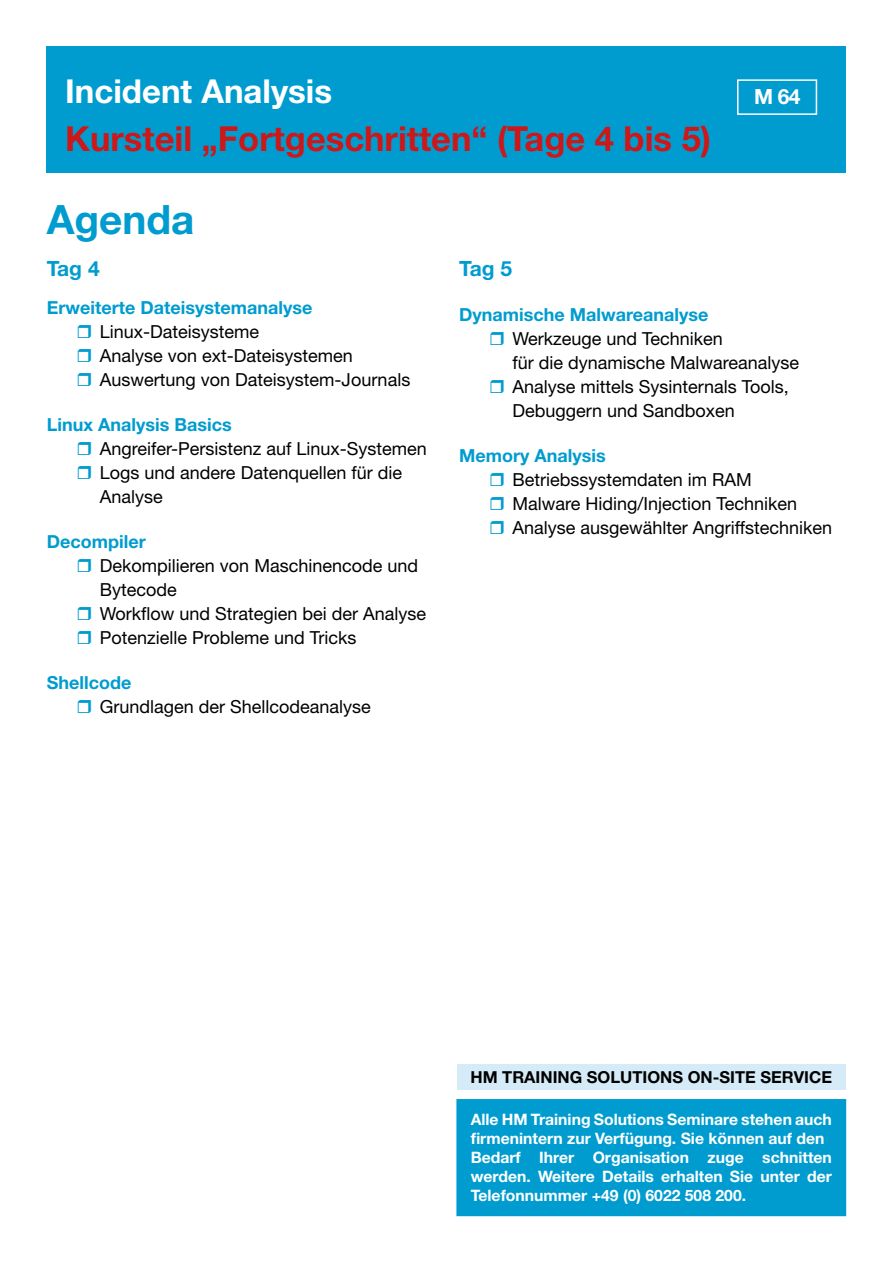
<style>
.page{position:relative;width:893px;height:1263px;background:#fff}
.page>*{position:absolute;margin:0;border:0;box-sizing:border-box;transform-origin:0 0}
.t1{font:700 40.5px "Helvetica Neue LT Std";color:#009ccf}
.t2{font:700 34.5px "Helvetica Neue LT Std";color:#cd1719}
.t3{font:700 33px "Helvetica Neue LT Std";color:#fff}
.t4{font:700 21px "Helvetica Neue LT Std";letter-spacing:-.055em;color:#009ccf}
.t5{font:700 21px "Helvetica Neue LT Std";color:#fff}
.t6{font:18px/24px "Helvetica Neue LT Std";color:#000}
.t7{font:700 18px "Helvetica Neue LT Std";color:#009ccf}
.t8{font:700 16.5px "Helvetica Neue LT Std";color:#000}
.t9{font:700 15.75px/18.9px "Helvetica Neue LT Std";color:#fff}
</style>
<div class="page">
<div style="left:47px;top:47px;width:799px;height:126px;background:#009ccf"></div>
<div style="left:737px;top:79px;width:80px;height:36px;border:2px solid #fff"></div>
<div style="left:457px;top:1064px;width:388px;height:26px;background:#d5ecf8"></div>
<div style="left:457px;top:1100px;width:388px;height:115px;background:#009ccf"></div>
<div style="left:456px;top:1099px;width:390px;height:117px;border:2px solid #009ccf"></div>
<h3 class="t3" style="left:65px;top:71px;width:268px">Incident Analysis</h3>
<h2 class="t2" style="left:65px;top:117px;width:647px">Kursteil „Fortgeschritten“ (Tage 4 bis 5)</h2>
<p class="t5" style="left:754px;top:84px;width:48px">M 64</p>
<h1 class="t1" style="left:47px;top:195px;width:149px">Agenda</h1>
<p class="t4" style="left:47px;top:256px;width:54px">Tag 4</p>
<p class="t7" style="left:47px;top:297px;width:267px">Erweiterte Dateisystemanalyse</p>
<p class="t6" style="left:100px;top:320px;width:312px">Linux-Dateisysteme<br>Analyse von ext-Dateisystemen<br>Auswertung von Dateisystem-Journals</p>
<p class="t7" style="left:47px;top:414px;width:186px">Linux Analysis Basics</p>
<p class="t6" style="left:100px;top:437px;width:329px">Angreifer-Persistenz auf Linux-Systemen<br>Logs und andere Datenquellen für die<br>Analyse</p>
<p class="t7" style="left:47px;top:531px;width:100px">Decompiler</p>
<p class="t6" style="left:100px;top:554px;width:328px">Dekompilieren von Maschinencode und<br>Bytecode<br>Workflow und Strategien bei der Analyse<br>Potenzielle Probleme und Tricks</p>
<p class="t7" style="left:47px;top:672px;width:86px">Shellcode</p>
<p class="t6" style="left:100px;top:695px;width:273px">Grundlagen der Shellcodeanalyse</p>
<p class="t4" style="left:459px;top:255px;width:54px">Tag 5</p>
<p class="t7" style="left:459px;top:303px;width:251px">Dynamische Malwareanalyse</p>
<p class="t6" style="left:512px;top:326px;width:288px">Werkzeuge und Techniken<br>für die dynamische Malwareanalyse<br>Analyse mittels Sysinternals Tools,<br>Debuggern und Sandboxen</p>
<p class="t7" style="left:459px;top:444px;width:148px">Memory Analysis</p>
<p class="t6" style="left:512px;top:467px;width:321px">Betriebssystemdaten im RAM<br>Malware Hiding/Injection Techniken<br>Analyse ausgewählter Angriffstechniken</p>
<p class="t8" style="left:470px;top:1067px;width:363px">HM TRAINING SOLUTIONS ON-SITE SERVICE</p>
<p class="t9" style="left:471px;top:1110px;width:363px">Alle HM Training Solutions Seminare stehen auch firmenintern zur Verfügung. Sie können auf den Bedarf Ihrer Organisation zuge schnitten werden. Weitere Details erhalten Sie unter der Telefonnummer +49 (0) 6022 508 200.</p>
</div>
